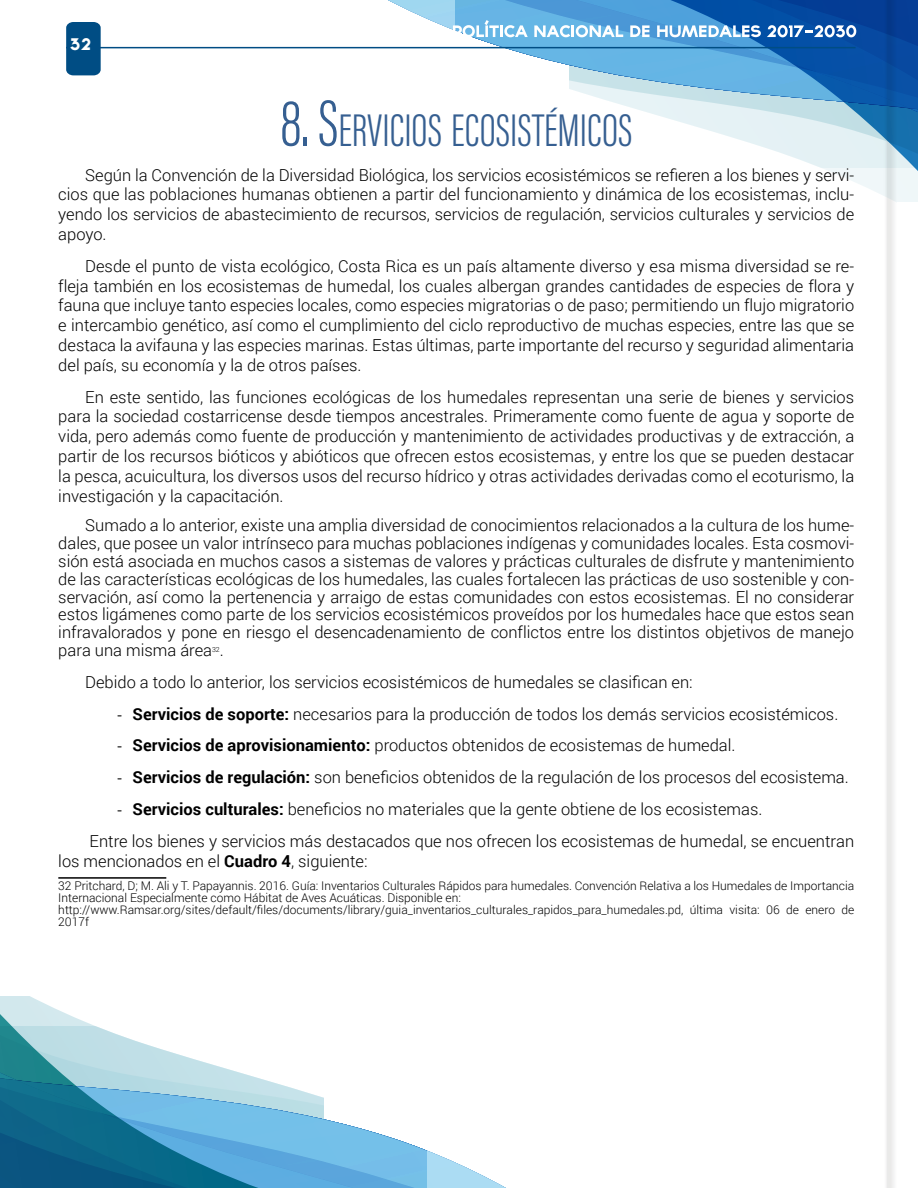
<style>
.page{position:relative;width:918px;height:1188px;background:#fff}
.page>*{position:absolute;margin:0;border:0;box-sizing:border-box;transform-origin:0 0}
.t1{font:300 47.25px "Acumin Pro Extra Cond";letter-spacing:.005em;color:#365f91}
.t2{font:300 16.5px/19.8px "Roboto";color:#000;text-align:justify}
.t3{font:800 15px "TYPOGRAPHPRO";color:#fff}
.t4{font:300 12px/12px "Roboto";color:#000}
.t5{font:300 7.05px "Roboto";color:#000}
.s1{font-size:67.5px}
.s2{font-family:"Calibri";font-weight:400}
.s3{font-weight:700}
</style>
<div class="page">
<svg style="left:300px;top:0;width:269px;height:65px"></svg>
<svg style="left:569px;top:0;width:349px;height:201px"></svg>
<svg style="left:324px;top:1119px;width:182px;height:69px"></svg>
<svg style="left:0;top:996px;width:324px;height:192px"></svg>
<svg style="left:883px;top:0;width:14px;height:1188px"></svg>
<svg style="left:453px;top:20px;width:75px;height:17px"></svg>
<svg style="left:534px;top:25px;width:89px;height:12px"></svg>
<svg style="left:630px;top:25px;width:20px;height:12px"></svg>
<svg style="left:657px;top:25px;width:104px;height:12px"></svg>
<svg style="left:767px;top:25px;width:89px;height:12px"></svg>
<hr style="left:66px;top:47px;width:790px;height:1px;background:#004d84">
<svg style="left:66px;top:22px;width:35px;height:53px;background:#075287"></svg>
<hr style="left:58px;top:877px;width:108px;height:2px;background:#000">
<p class="t3" style="left:70px;top:32px;width:23px">32</p>
<h1 class="t1" style="left:280px;top:102px;width:354px"><span class="s1">8. S</span>ERVICIOS ECOSISTÉMICOS</h1>
<p class="t2" style="left:58px;top:164px;width:797px;text-indent:27px">Según la Convención de la Diversidad Biológica, los servicios ecosistémicos se refieren a los bienes y servi&shy;cios que las poblaciones humanas obtienen a partir del funcionamiento y dinámica de los ecosistemas, inclu&shy;yendo los servicios de abastecimiento de recursos, servicios de regulación, servicios culturales y servicios de apoyo.</p>
<p class="t2" style="left:58px;top:255px;width:797px;text-indent:27px">Desde el punto de vista ecológico, Costa Rica es un país altamente diverso y esa misma diversidad se re&shy;fleja también en los ecosistemas de humedal, los cuales albergan grandes cantidades de especies de flora y fauna que incluye tanto especies locales, como especies migratorias o de paso; permitiendo un flujo migratorio e intercambio genético, así como el cumplimiento del ciclo reproductivo de muchas especies, entre las que se destaca la avifauna y las especies marinas. Estas últimas, parte importante del recurso y seguridad alimentaria del país, su economía y la de otros países.</p>
<p class="t2" style="left:58px;top:386px;width:797px;text-indent:27px">En este sentido, las funciones ecológicas de los humedales representan una serie de bienes y servicios para la sociedad costarricense desde tiempos ancestrales. Primeramente como fuente de agua y soporte de vida, pero además como fuente de producción y mantenimiento de actividades productivas y de extracción, a partir de los recursos bióticos y abióticos que ofrecen estos ecosistemas, y entre los que se pueden destacar la pesca, acuicultura, los diversos usos del recurso hídrico y otras actividades derivadas como el ecoturismo, la investigación y la capacitación.</p>
<p class="t2" style="left:58px;top:516px;width:797px;line-height:17.9px;text-indent:27px">Sumado a lo anterior, existe una amplia diversidad de conocimientos relacionados a la cultura de los hume&shy;dales, que posee un valor intrínseco para muchas poblaciones indígenas y comunidades locales. Esta cosmovi&shy;sión está asociada en muchos casos a sistemas de valores y prácticas culturales de disfrute y mantenimiento de las características ecológicas de los humedales, las cuales fortalecen las prácticas de uso sostenible y con&shy;servación, así como la pertenencia y arraigo de estas comunidades con estos ecosistemas. El no considerar estos ligámenes como parte de los servicios ecosistémicos proveídos por los humedales hace que estos sean infravalorados y pone en riesgo el desencadenamiento de conflictos entre los distintos objetivos de manejo para una misma área</p>
<p class="t5" style="left:212px;top:645px;width:9px">32</p>
<p class="t2" style="left:85px;top:634px;width:609px;line-height:31.8px;text-indent:135px">.<br>Debido a todo lo anterior, los servicios ecosistémicos de humedales se clasifican en:</p>
<p class="t2" style="left:117px;top:703px;width:723px"><span class="s2">-</span> <span class="s3">Servicios de soporte:</span> necesarios para la producción de todos los demás servicios ecosistémicos.</p>
<p class="t2" style="left:117px;top:735px;width:620px"><span class="s2">-</span> <span class="s3">Servicios de aprovisionamiento:</span> productos obtenidos de ecosistemas de humedal.</p>
<p class="t2" style="left:117px;top:767px;width:733px"><span class="s2">-</span> <span class="s3">Servicios de regulación:</span> son beneficios obtenidos de la regulación de los procesos del ecosistema.</p>
<p class="t2" style="left:90px;top:793px;width:766px;line-height:31.8px;text-indent:28px"><span class="s2">-</span> <span class="s3">Servicios culturales:</span> beneficios no materiales que la gente obtiene de los ecosistemas.<br>Entre los bienes y servicios más destacados que nos ofrecen los ecosistemas de humedal, se encuentran</p>
<p class="t2" style="left:58px;top:850px;width:311px">los mencionados en el <span class="s3">Cuadro 4</span>, siguiente:</p>
<p class="t4" style="left:58px;top:879px;width:797px">32 Pritchard, D; M. Ali y T. Papayannis. 2016. Guía: Inventarios Culturales Rápidos para humedales. Convención Relativa a los Humedales de Importancia Internacional Especialmente como Hábitat de Aves Acuáticas. Disponible en: http://www.Ramsar.org/sites/default/files/documents/library/guia_inventarios_culturales_rapidos_para_humedales.pd, última visita: 06 de enero de 2017f</p>
</div>
